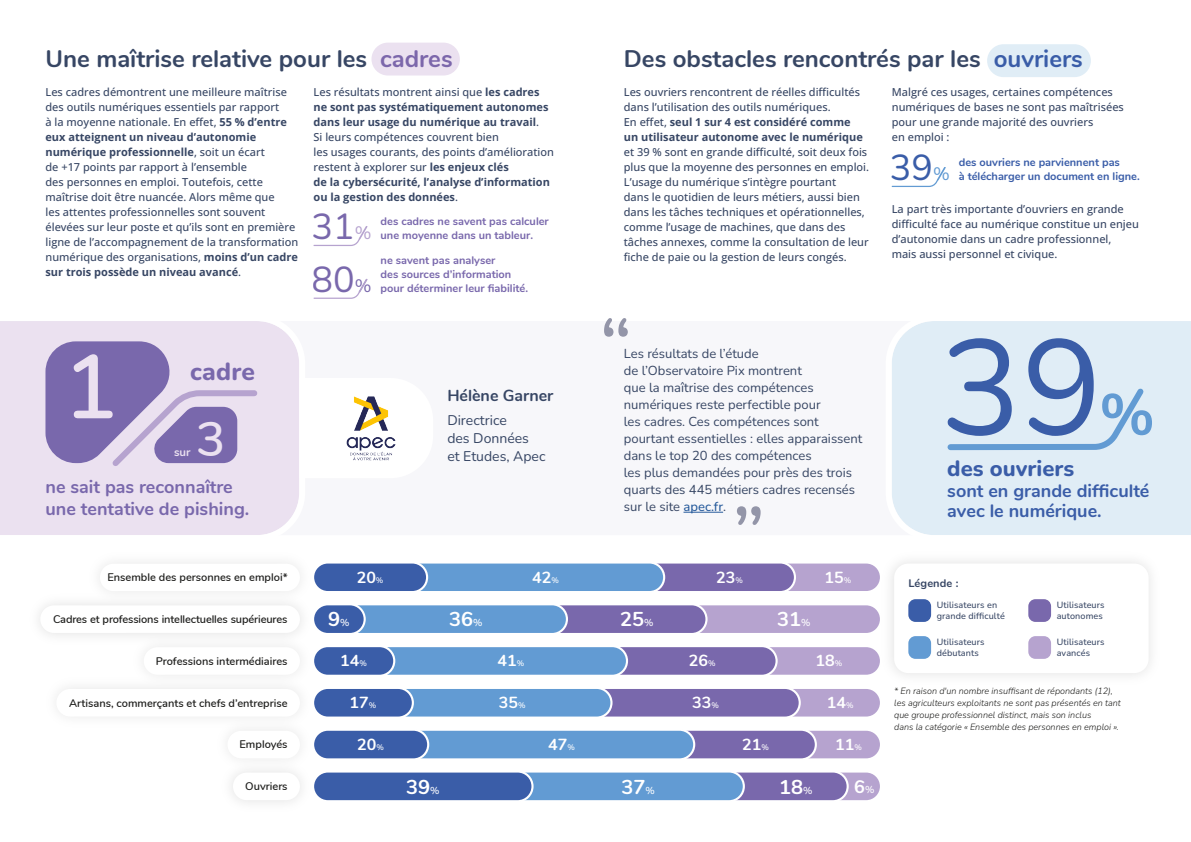
<style>
.page{position:relative;width:1191px;height:842px;background:#fff}
.page>*{position:absolute;margin:0;border:0;box-sizing:border-box;transform-origin:0 0}
.t1{font:135px "Nunito";color:#3a5da8}
.t2{font:600 90.2px "Nunito";color:#ebe1f0}
.t3{font:86.3px "Nunito";color:#9395a8}
.t4{font:600 48.1px "Nunito";color:#ebe1f0}
.t5{font:36px "Nunito";color:#7968ac}
.t6{font:36px "Nunito";color:#3a5da8}
.t7{font:800 24.6px "Nunito";letter-spacing:.01em;color:#7968ac}
.t8{font:700 24px "Nunito";color:#374664}
.t9{font:800 22px "Nunito";color:#3a5da8}
.t10{font:700 20.1px "Nunito";color:#fff}
.t11{font:700 18px/21.6px "Nunito";color:#7968ac}
.t12{font:700 18px/20px "Nunito";color:#3a5da8}
.t13{font:700 18px "Nunito";color:#fff}
.t14{font:700 16px "Nunito";color:#fff}
.t15{font:700 16px "Nunito";color:#374664}
.t16{font:14px/18px "Nunito";color:#374664}
.t17{font:13px/17px "Nunito";color:#374664}
.t18{font:700 11.4px "Nunito";color:#ebe1f0}
.t19{font:500 11px/15px "Open Sans";color:#374664}
.t20{font:700 11px/15px "Open Sans";color:#374664}
.t21{font:600 11px "Nunito";color:#1d1d1b}
.t22{font:700 11px/14px "Nunito";color:#7968ac}
.t23{font:700 11px/14px "Nunito";color:#3a5da8}
.t24{font:700 11px "Nunito";letter-spacing:.01em;color:#374664}
.t25{font:italic 300 9px/12px "Nunito";color:#1d1d1b}
.t26{font:500 9px/11px "Nunito";letter-spacing:.01em;color:#374664}
.s1{color:#7c67ab}
.s2{color:#3a5da8}
.s3{font-weight:700}
.s4{font-weight:500}
.s5{font-size:18px;color:#629bd3}
.s6{font-size:18px;color:#b6a3cf}
.s7{font-size:18px}
.s8{font-weight:500;color:#275b9c}
.s9{font-weight:500;font-size:8px}
.s10{font-weight:500;font-size:10px}
</style>
<div class="page">
<div style="left:19px;top:321px;width:959px;height:214px;background:#f7f7fa;border-radius:14px"></div>
<div style="left:371px;top:43px;width:89px;height:33px;background:#ebe1f0;border-radius:16px"></div>
<div style="left:987px;top:44px;width:103px;height:33px;background:#e0edf6;border-radius:16px"></div>
<svg style="left:313px;top:226px;width:54px;height:20px"></svg>
<svg style="left:313px;top:279px;width:54px;height:20px"></svg>
<svg style="left:891px;top:167px;width:54px;height:20px"></svg>
<img style="left:346px;top:396px;width:50px;height:65px">
<svg style="left:314px;top:605px;width:563px;height:28px;background:#838fc6"></svg>
<svg style="left:314px;top:772px;width:566px;height:29px;background:#6783bf"></svg>
<div style="left:227px;top:731px;width:73px;height:27px;background:#fff;border-radius:14px"></div>
<svg style="left:312px;top:730px;width:568px;height:30px;background:#7891c8"></svg>
<img style="left:67px;top:687px;width:250px;height:47px">
<div style="left:56px;top:689px;width:244px;height:27px;background:#fff;border-radius:14px"></div>
<svg style="left:312px;top:689px;width:568px;height:30px;background:#7e8ec5"></svg>
<img style="left:127px;top:630px;width:190px;height:62px">
<div style="left:144px;top:647px;width:156px;height:28px;background:#fff;border-radius:14px"></div>
<svg style="left:312px;top:645px;width:565px;height:32px;background:#889acb"></svg>
<div style="left:100px;top:564px;width:200px;height:27px;background:#fff;border-radius:14px"></div>
<svg style="left:312px;top:562px;width:565px;height:31px;background:#8095c9"></svg>
<img style="left:877px;top:561px;width:274px;height:129px">
<div style="left:894px;top:563px;width:254px;height:110px;background:#fff;border-radius:14px"></div>
<div style="left:908px;top:599px;width:23px;height:23px;background:#3a5da8;border-radius:7px"></div>
<div style="left:1028px;top:599px;width:23px;height:23px;background:#7968ac;border-radius:7px"></div>
<div style="left:908px;top:636px;width:23px;height:23px;background:#629bd3;border-radius:7px"></div>
<div style="left:1028px;top:636px;width:23px;height:23px;background:#b6a3cf;border-radius:7px"></div>
<hr style="left:683px;top:512px;width:40px;height:1px;background:#275b9c">
<div style="left:892px;top:321px;width:299px;height:214px;background:#e0edf6"></div>
<svg style="left:0;top:321px;width:299px;height:214px;background:#cfc3df"></svg>
<p class="t8" style="left:45px;top:41px;width:409px">Une maîtrise relative pour les <span class="s1">cadres</span></p>
<p class="t8" style="left:624px;top:41px;width:460px">Des obstacles rencontrés par les <span class="s2">ouvriers</span></p>
<p class="t19" style="left:45px;top:84px;width:254px">Les cadres démontrent une meilleure maîtrise des outils numériques essentiels par rapport<br>à la moyenne nationale. En effet, <span class="s3">55 % d’entre eux atteignent un niveau d’autonomie numérique professionnelle</span>, soit un écart<br>de +17 points par rapport à l’ensemble<br>des personnes en emploi. Toutefois, cette maîtrise doit être nuancée. Alors même que<br>les attentes professionnelles sont souvent élevées sur leur poste et qu’ils sont en première ligne de l’accompagnement de la transformation numérique des organisations, <span class="s3">moins d’un cadre sur trois possède un niveau avancé</span>.</p>
<p class="t19" style="left:624px;top:84px;width:240px">Les ouvriers rencontrent de réelles difficultés dans l’utilisation des outils numériques.<br>En effet, <span class="s3">seul 1 sur 4 est considéré comme un utilisateur autonome avec le numérique</span></p>
<p class="t20" style="left:313px;top:84px;width:242px"><span class="s4">Les résultats montrent ainsi que</span> les cadres ne sont pas systématiquement autonomes dans leur usage du numérique au travail<span class="s4">.<br>Si leurs compétences couvrent bien<br>les usages courants, des points d’amélioration restent à explorer sur</span> les enjeux clés<br>de la cybersécurité, l’analyse d’information ou la gestion des données<span class="s4">.</span></p>
<p class="t19" style="left:891px;top:84px;width:233px">Malgré ces usages, certaines compétences numériques de bases ne sont pas maîtrisées pour une grande majorité des ouvriers<br>en emploi :</p>
<p class="t19" style="left:624px;top:144px;width:247px">et 39 % sont en grande difficulté, soit deux fois plus que la moyenne des personnes en emploi.<br>L’usage du numérique s’intègre pourtant<br>dans le quotidien de leurs métiers, aussi bien dans les tâches techniques et opérationnelles, comme l’usage de machines, que dans des tâches annexes, comme la consultation de leur fiche de paie ou la gestion de leurs congés.</p>
<h3 class="t6" style="left:889px;top:142px;width:61px">39<span class="s5">%</span></h3>
<p class="t23" style="left:958px;top:154px;width:182px">des ouvriers ne parviennent pas<br>à télécharger un document en ligne.</p>
<p class="t19" style="left:891px;top:201px;width:249px">La part très importante d’ouvriers en grande difficulté face au numérique constitue un enjeu d’autonomie dans un cadre professionnel, mais aussi personnel et civique.</p>
<h3 class="t5" style="left:311px;top:201px;width:61px">31<span class="s6">%</span></h3>
<p class="t22" style="left:380px;top:213px;width:170px">des cadres ne savent pas calculer une moyenne dans un tableur.</p>
<h3 class="t5" style="left:312px;top:254px;width:61px">80<span class="s7">%</span></h3>
<p class="t22" style="left:380px;top:252px;width:149px">ne savent pas analyser<br>des sources d’information pour déterminer leur fiabilité.</p>
<h2 class="t2" style="left:64px;top:321px;width:56px">1</h2>
<h3 class="t7" style="left:190px;top:354px;width:66px">cadre</h3>
<h3 class="t4" style="left:196px;top:404px;width:31px">3</h3>
<p class="t18" style="left:174px;top:443px;width:18px">sur</p>
<h3 class="t11" style="left:45px;top:475px;width:205px">ne sait pas reconnaître une tentative de pishing.</h3>
<h3 class="t15" style="left:447px;top:383px;width:107px">Hélène Garner</h3>
<p class="t16" style="left:447px;top:411px;width:100px">Directrice<br>des Données<br>et Etudes, Apec</p>
<h3 class="t3" style="left:599px;top:289px;width:35px">“</h3>
<p class="t17" style="left:624px;top:345px;width:240px">Les résultats de l’étude<br>de l’Observatoire Pix montrent<br>que la maîtrise des compétences numériques reste perfectible pour<br>les cadres. Ces compétences sont pourtant essentielles : elles apparaissent dans le top 20 des compétences<br>les plus demandées pour près des trois quarts des 445 métiers cadres recensés sur le site <span class="s8">apec.fr</span>.</p>
<h3 class="t3" style="left:731px;top:477px;width:35px">”</h3>
<p class="t21" style="left:107px;top:569px;width:182px">Ensemble des personnes en emploi*</p>
<h3 class="t14" style="left:357px;top:565px;width:28px">20<span class="s9">%</span></h3>
<h3 class="t14" style="left:532px;top:565px;width:28px">42<span class="s9">%</span></h3>
<h3 class="t14" style="left:716px;top:565px;width:28px">23<span class="s9">%</span></h3>
<h3 class="t14" style="left:824px;top:565px;width:28px">15<span class="s9">%</span></h3>
<p class="t21" style="left:53px;top:611px;width:236px">Cadres et professions intellectuelles supérieures</p>
<h3 class="t10" style="left:328px;top:604px;width:23px">9<span class="s10">%</span></h3>
<h3 class="t10" style="left:449px;top:604px;width:35px">36<span class="s10">%</span></h3>
<h3 class="t10" style="left:620px;top:604px;width:35px">25<span class="s10">%</span></h3>
<h3 class="t10" style="left:777px;top:604px;width:35px">31<span class="s10">%</span></h3>
<p class="t21" style="left:156px;top:653px;width:133px">Professions intermédiaires</p>
<h3 class="t14" style="left:340px;top:649px;width:28px">14<span class="s9">%</span></h3>
<h3 class="t14" style="left:497px;top:649px;width:28px">41<span class="s9">%</span></h3>
<h3 class="t14" style="left:689px;top:649px;width:28px">26<span class="s9">%</span></h3>
<h3 class="t14" style="left:815px;top:649px;width:28px">18<span class="s9">%</span></h3>
<p class="t21" style="left:69px;top:695px;width:220px">Artisans, commerçants et chefs d’entreprise</p>
<h3 class="t14" style="left:349px;top:691px;width:28px">17<span class="s9">%</span></h3>
<h3 class="t14" style="left:499px;top:691px;width:28px">35<span class="s9">%</span></h3>
<h3 class="t14" style="left:692px;top:691px;width:28px">33<span class="s9">%</span></h3>
<h3 class="t14" style="left:827px;top:691px;width:28px">14<span class="s9">%</span></h3>
<p class="t21" style="left:239px;top:736px;width:50px">Employés</p>
<h3 class="t14" style="left:357px;top:732px;width:28px">20<span class="s9">%</span></h3>
<h3 class="t14" style="left:548px;top:732px;width:28px">47<span class="s9">%</span></h3>
<h3 class="t14" style="left:742px;top:732px;width:28px">21<span class="s9">%</span></h3>
<h3 class="t14" style="left:835px;top:732px;width:28px">11<span class="s9">%</span></h3>
<p class="t21" style="left:245px;top:778px;width:44px">Ouvriers</p>
<h3 class="t10" style="left:406px;top:772px;width:35px">39<span class="s10">%</span></h3>
<h3 class="t10" style="left:621px;top:772px;width:35px">37<span class="s10">%</span></h3>
<h3 class="t10" style="left:779px;top:772px;width:35px">18<span class="s10">%</span></h3>
<h3 class="t13" style="left:854px;top:773px;width:22px">6<span class="s10">%</span></h3>
<h1 class="t1" style="left:940px;top:293px;width:163px">39</h1>
<h3 class="t9" style="left:947px;top:452px;width:129px">des ouvriers</h3>
<h3 class="t12" style="left:947px;top:480px;width:204px">sont en grande difficulté avec le numérique.</h3>
<p class="t24" style="left:908px;top:575px;width:52px">Légende :</p>
<p class="t26" style="left:936px;top:599px;width:70px">Utilisateurs en grande difficulté</p>
<p class="t26" style="left:1056px;top:599px;width:49px">Utilisateurs autonomes</p>
<p class="t26" style="left:936px;top:635px;width:49px">Utilisateurs débutants</p>
<p class="t26" style="left:1056px;top:635px;width:49px">Utilisateurs avancés</p>
<p class="t25" style="left:894px;top:684px;width:228px">* En raison d'un nombre insuffisant de répondants (12), les agriculteurs exploitants ne sont pas présentés en tant que groupe professionnel distinct, mais son inclus<br>dans la catégorie « Ensemble des personnes en emploi ».</p>
</div>
